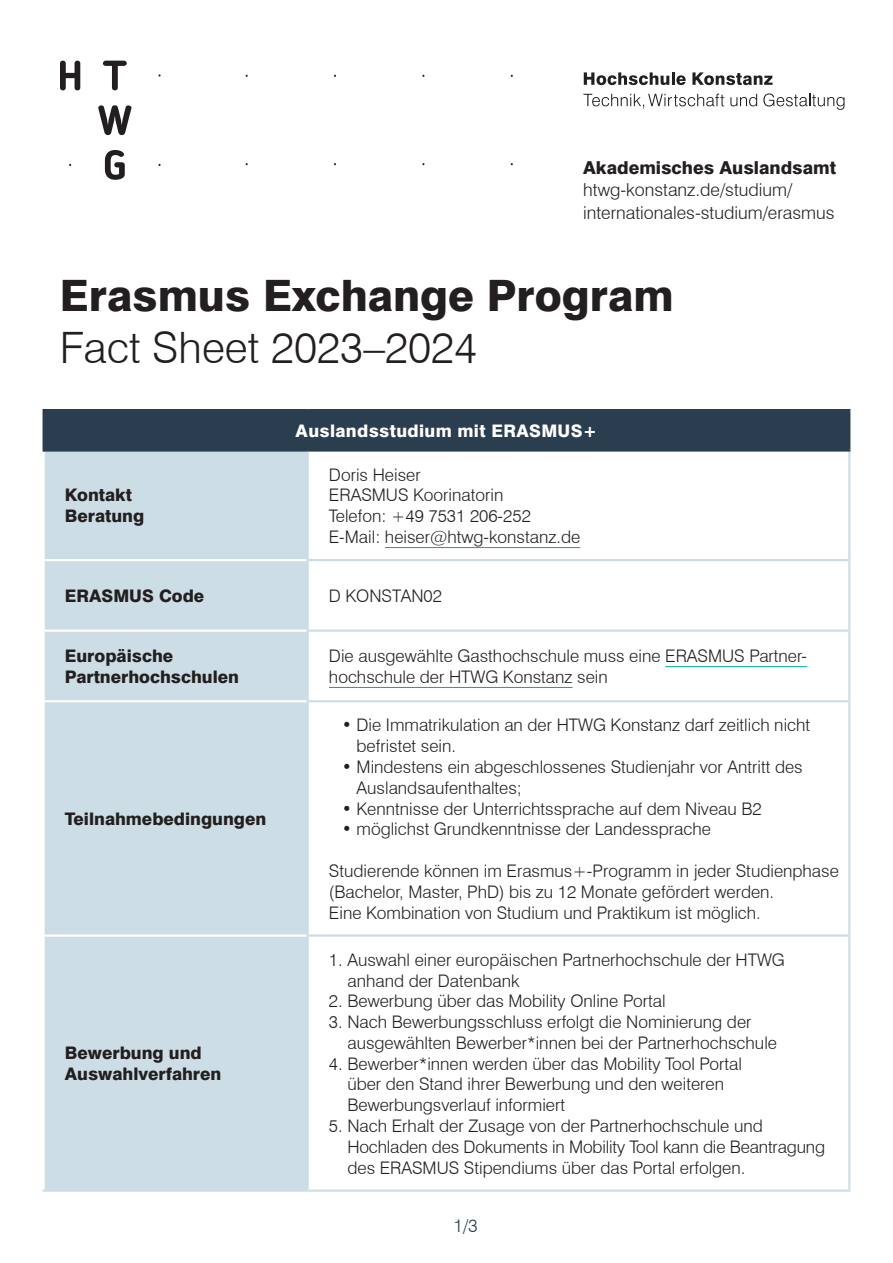
<style>
.page{position:relative;width:893px;height:1263px;background:#fff}
.page>*{position:absolute;margin:0;border:0;box-sizing:border-box;transform-origin:0 0}
.t1{font:800 43.35px "Swiss 721 BT";color:#231f20}
.t2{font:300 43.35px "Swiss 721 BT";color:#231f20}
.t3{font:300 18px "Swiss 721 BT";color:#2b3e50}
.t4{font:300 17.85px/22.4px "Swiss 721 BT";color:#231f20}
.t5{font:800 17.85px "Swiss 721 BT";color:#231f20}
.t6{font:300 17.25px/20.9px "Swiss 721 BT";color:#231f20}
.t7{font:800 17.25px/20.9px "Swiss 721 BT";color:#231f20}
.t8{font:800 17.25px "Swiss 721 BT";letter-spacing:.02em;color:#fff}
</style>
<div class="page">
<div style="left:44px;top:410px;width:805px;height:40px;background:#2b3e50"></div>
<div style="left:45px;top:452px;width:262px;height:737px;background:#cddde6"></div>
<hr style="left:43px;top:559px;width:264px;height:2px;background:#fff">
<hr style="left:43px;top:630px;width:264px;height:2px;background:#fff">
<hr style="left:43px;top:700px;width:264px;height:2px;background:#fff">
<hr style="left:43px;top:934px;width:264px;height:3px;background:#fff">
<hr style="left:307px;top:452px;width:2px;height:107px;background:#cddde6">
<hr style="left:848px;top:452px;width:2px;height:107px;background:#cddde6">
<hr style="left:307px;top:559px;width:543px;height:2px;background:#cddde6">
<hr style="left:307px;top:561px;width:2px;height:69px;background:#cddde6">
<hr style="left:848px;top:561px;width:2px;height:69px;background:#cddde6">
<hr style="left:307px;top:630px;width:543px;height:2px;background:#cddde6">
<hr style="left:307px;top:632px;width:2px;height:68px;background:#cddde6">
<hr style="left:848px;top:632px;width:2px;height:68px;background:#cddde6">
<hr style="left:307px;top:700px;width:543px;height:2px;background:#cddde6">
<hr style="left:307px;top:702px;width:2px;height:232px;background:#cddde6">
<hr style="left:848px;top:702px;width:2px;height:232px;background:#cddde6">
<hr style="left:307px;top:934px;width:543px;height:3px;background:#cddde6">
<hr style="left:307px;top:937px;width:2px;height:252px;background:#cddde6">
<hr style="left:848px;top:937px;width:2px;height:252px;background:#cddde6">
<hr style="left:308px;top:1189px;width:542px;height:3px;background:#cddde6">
<hr style="left:43px;top:1189px;width:265px;height:3px;background:#cddde6">
<hr style="left:43px;top:409px;width:265px;height:2px;background:#2b3e50">
<hr style="left:43px;top:411px;width:2px;height:38px;background:#2b3e50">
<hr style="left:308px;top:409px;width:542px;height:2px;background:#2b3e50">
<hr style="left:848px;top:411px;width:2px;height:38px;background:#2b3e50">
<hr style="left:43px;top:449px;width:265px;height:3px;background:#2b3e50">
<hr style="left:308px;top:449px;width:542px;height:3px;background:#2b3e50">
<hr style="left:385px;top:547px;width:195px;height:1px;background:#00a99d">
<hr style="left:665px;top:666px;width:142px;height:1px;background:#00a99d">
<hr style="left:329px;top:687px;width:244px;height:1px;background:#00a99d">
<svg style="left:60px;top:61px;width:20px;height:29px"></svg>
<svg style="left:105px;top:150px;width:20px;height:30px"></svg>
<svg style="left:98px;top:105px;width:33px;height:30px"></svg>
<svg style="left:103px;top:61px;width:24px;height:29px"></svg>
<svg style="left:584px;top:72px;width:102px;height:13px"></svg>
<svg style="left:692px;top:72px;width:80px;height:13px"></svg>
<svg style="left:583px;top:94px;width:141px;height:15px"></svg>
<svg style="left:730px;top:94px;width:27px;height:12px"></svg>
<svg style="left:763px;top:93px;width:81px;height:17px"></svg>
<p class="t5" style="left:583px;top:157px;width:254px">Akademisches Auslandsamt</p>
<p class="t4" style="left:583px;top:179px;width:253px">htwg-konstanz.de/studium/ internationales-studium/erasmus</p>
<h1 class="t1" style="left:60px;top:269px;width:615px">Erasmus Exchange Program</h1>
<h1 class="t2" style="left:60px;top:321px;width:419px">Fact Sheet 2023–2024</h1>
<p class="t7" style="left:65px;top:485px;width:81px">Kontakt<br>Beratung</p>
<p class="t8" style="left:296px;top:420px;width:303px">Auslandsstudium mit ERASMUS+</p>
<p class="t6" style="left:329px;top:464px;width:253px">Doris Heiser<br>ERASMUS Koorinatorin<br>Telefon: +49 7531 206-252<br>E-Mail: heiser@htwg-konstanz.de</p>
<p class="t7" style="left:65px;top:585px;width:141px">ERASMUS Code</p>
<p class="t6" style="left:329px;top:585px;width:114px">D KONSTAN02</p>
<p class="t7" style="left:65px;top:645px;width:176px">Europäische<br>Partnerhochschulen</p>
<p class="t6" style="left:329px;top:645px;width:480px">Die ausgewählte Gasthochschule muss eine ERASMUS Partner&shy;hochschule der HTWG Konstanz sein</p>
<p class="t7" style="left:65px;top:808px;width:203px">Teilnahmebedingungen</p>
<p class="t7" style="left:65px;top:1042px;width:158px">Bewerbung und<br>Auswahlverfahren</p>
<p class="t6" style="left:357px;top:715px;width:455px;text-indent:-15px">• Die Immatrikulation an der HTWG Konstanz darf zeitlich nicht befristet sein.</p>
<p class="t6" style="left:357px;top:756px;width:448px;text-indent:-15px">• Mindestens ein abgeschlossenes Studienjahr vor Antritt des<br>Auslandsaufenthaltes;</p>
<p class="t6" style="left:342px;top:798px;width:421px">• Kenntnisse der Unterrichtssprache auf dem Niveau B2</p>
<p class="t6" style="left:342px;top:819px;width:371px">• möglichst Grundkenntnisse der Landessprache</p>
<p class="t6" style="left:329px;top:860px;width:511px">Studierende können im Erasmus+-Programm in jeder Studienphase (Bachelor, Master, PhD) bis zu 12 Monate gefördert werden.<br>Eine Kombination von Studium und Praktikum ist möglich.</p>
<p class="t6" style="left:347px;top:949px;width:439px;text-indent:-18px">1. Auswahl einer europäischen Partnerhochschule der HTWG anhand der Datenbank</p>
<p class="t6" style="left:329px;top:990px;width:338px">2. Bewerbung über das Mobility Online Portal</p>
<p class="t6" style="left:347px;top:1011px;width:431px;text-indent:-18px">3. Nach Bewerbungsschluss erfolgt die Nominierung der ausgewählten Bewerber*innen bei der Partnerhochschule</p>
<p class="t6" style="left:347px;top:1053px;width:396px;text-indent:-18px">4. Bewerber*innen werden über das Mobility Tool Portal über den Stand ihrer Bewerbung und den weiteren<br>Bewerbungsverlauf informiert</p>
<p class="t6" style="left:347px;top:1115px;width:479px;text-indent:-18px">5. Nach Erhalt der Zusage von der Partnerhochschule und<br>Hochladen des Dokuments in Mobility Tool kann die Beantragung des ERASMUS Stipendiums über das Portal erfolgen.</p>
<p class="t3" style="left:453px;top:1215px;width:26px">1/3</p>
</div>
